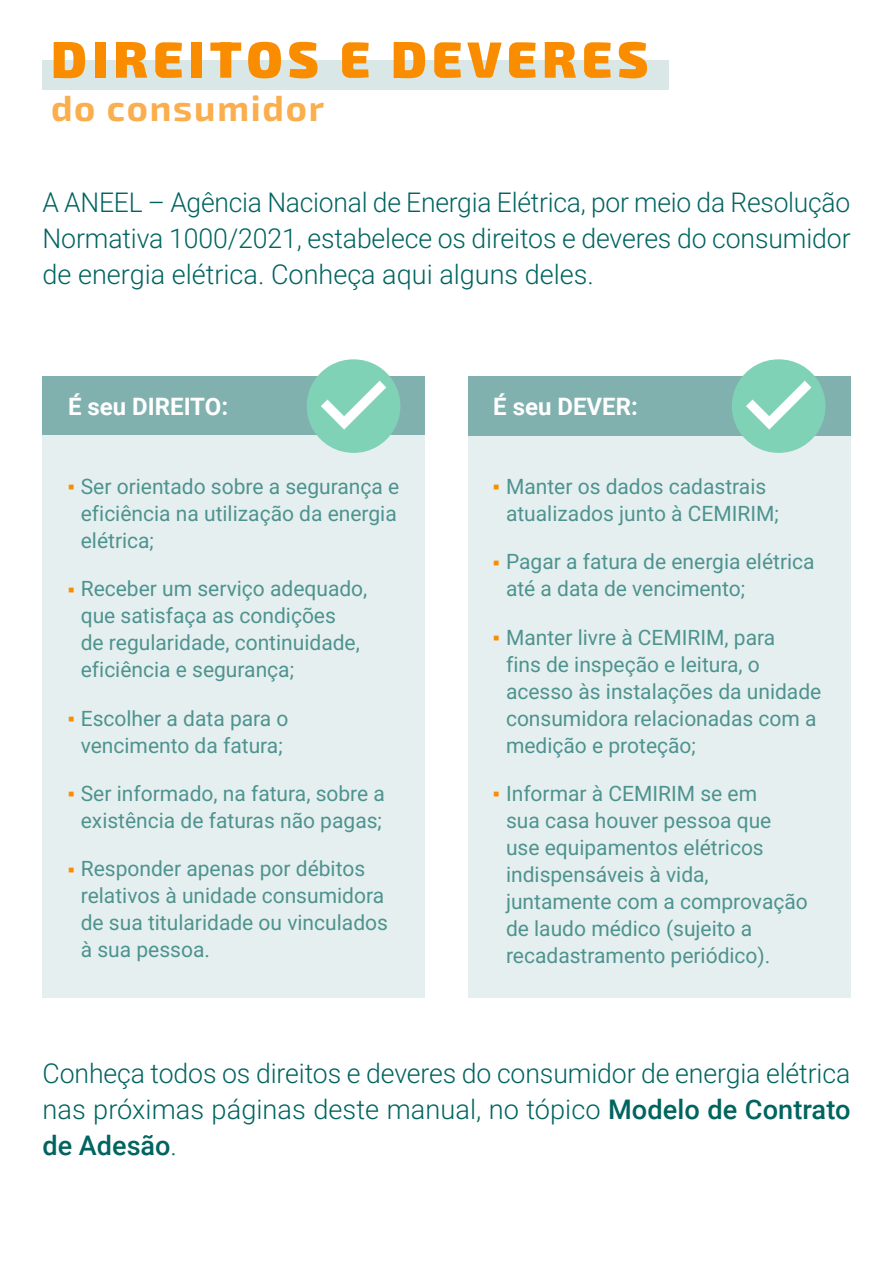
<style>
.page{position:relative;width:893px;height:1263px;background:#fff}
.page>*{position:absolute;margin:0;border:0;box-sizing:border-box;transform-origin:0 0}
.t1{font:900 51px "Exo 2";letter-spacing:.1em;color:#fa8c00}
.t2{font:700 36px "Exo 2";letter-spacing:.05em;color:#fbae4d}
.t3{font:27px/36px "Roboto";color:#00645f;text-align:justify}
.t4{font:700 24px "Roboto";color:#fff}
.t5{font:21px/27px "Roboto";color:#4d938f}
.s1{font-family:"Arial";font-weight:700;font-size:18px;color:#fa8c00}
.s2{font-weight:500}
</style>
<div class="page">
<div style="left:43px;top:61px;width:626px;height:29px;background:#d9e8e7"></div>
<div style="left:43px;top:376px;width:382px;height:60px;background:#80b1af"></div>
<div style="left:43px;top:436px;width:382px;height:562px;background:#e6efef"></div>
<svg style="left:307px;top:359px;width:93px;height:94px"></svg>
<div style="left:468px;top:436px;width:382px;height:562px;background:#e6efef"></div>
<div style="left:468px;top:376px;width:382px;height:60px;background:#80b1af"></div>
<svg style="left:732px;top:359px;width:93px;height:94px"></svg>
<h1 class="t1" style="left:51px;top:24px;width:599px">DIREITOS E DEVERES</h1>
<h2 class="t2" style="left:51px;top:83px;width:275px">do consumidor</h2>
<p class="t3" style="left:43px;top:183px;width:810px">A ANEEL – Agência Nacional de Energia Elétrica, por meio da Resolução Normativa 1000/2021, estabelece os direitos e deveres do consumidor de energia elétrica. Conheça aqui alguns deles.</p>
<p class="t4" style="left:68px;top:390px;width:162px">É seu DIREITO:</p>
<p class="t5" style="left:81px;top:472px;width:320px;text-align:justify;text-indent:-13px"><span class="s1">▪</span> Ser orientado sobre a segurança e eficiência na utilização da energia elétrica;</p>
<p class="t5" style="left:81px;top:575px;width:288px;text-indent:-13px"><span class="s1">▪</span> Receber um serviço adequado, que satisfaça as condições<br>de regularidade, continuidade, eficiência e segurança;</p>
<p class="t5" style="left:68px;top:704px;width:222px;text-align:center"><span class="s1">▪</span> Escolher a data para o vencimento da fatura;</p>
<p class="t5" style="left:68px;top:779px;width:318px;text-align:center"><span class="s1">▪</span> Ser informado, na fatura, sobre a existência de faturas não pagas;</p>
<p class="t5" style="left:81px;top:854px;width:309px;text-indent:-13px"><span class="s1">▪</span> Responder apenas por débitos relativos à unidade consumidora de sua titularidade ou vinculados à sua pessoa.</p>
<p class="t4" style="left:493px;top:390px;width:146px">É seu DEVER:</p>
<p class="t5" style="left:506px;top:472px;width:274px;text-indent:-13px"><span class="s1">▪</span> Manter os dados cadastrais atualizados junto à CEMIRIM;</p>
<p class="t5" style="left:506px;top:548px;width:310px;text-indent:-13px"><span class="s1">▪</span> Pagar a fatura de energia elétrica até a data de vencimento;</p>
<p class="t5" style="left:506px;top:623px;width:317px;text-indent:-13px"><span class="s1">▪</span> Manter livre à CEMIRIM, para<br>fins de inspeção e leitura, o acesso às instalações da unidade consumidora relacionadas com a medição e proteção;</p>
<p class="t5" style="left:506px;top:779px;width:303px;text-indent:-13px"><span class="s1">▪</span> Informar à CEMIRIM se em<br>sua casa houver pessoa que use equipamentos elétricos indispensáveis à vida, juntamente com a comprovação de laudo médico (sujeito a recadastramento periódico).</p>
<p class="t3" style="left:43px;top:1054px;width:809px">Conheça todos os direitos e deveres do consumidor de energia elétrica nas próximas páginas deste manual, no tópico <span class="s2">Modelo de Contrato de Adesão</span>.</p>
</div>
